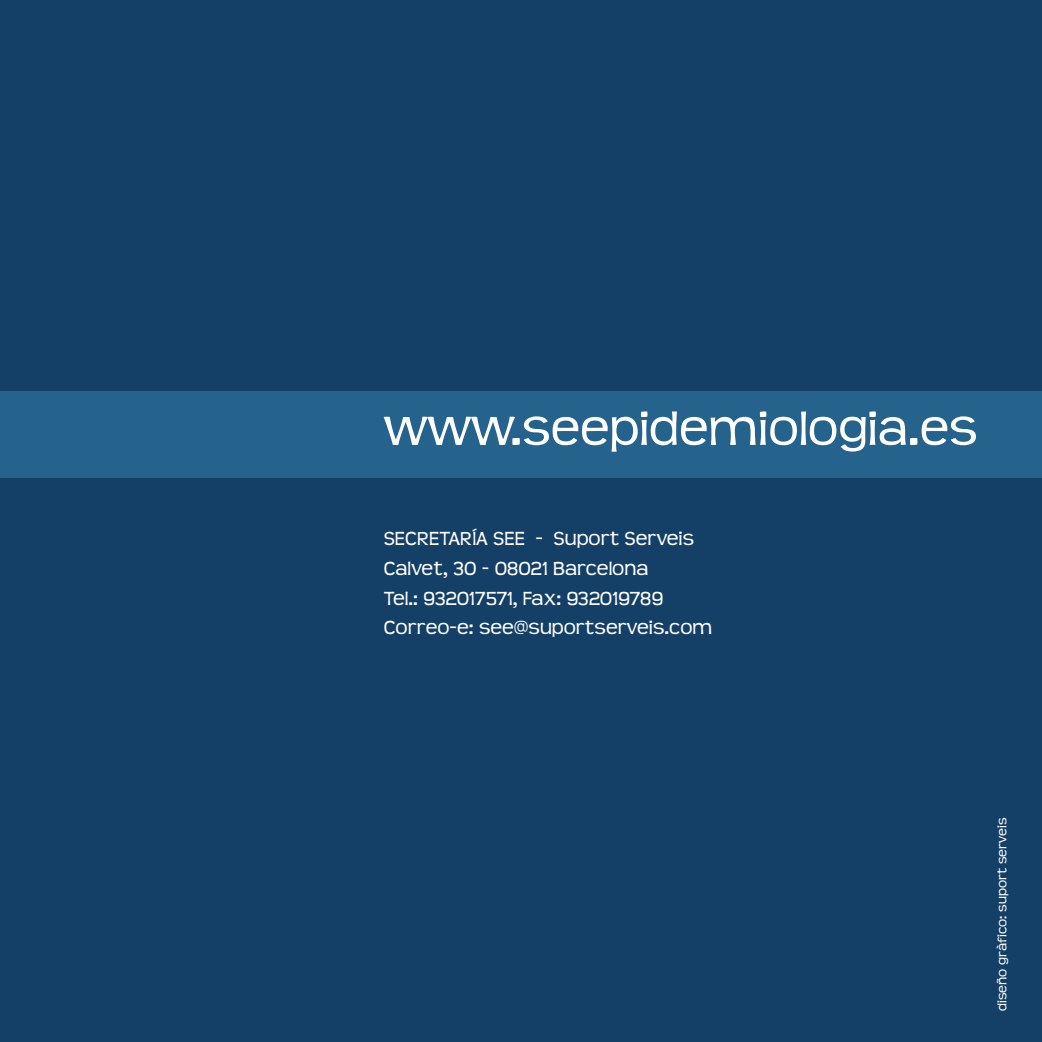
<style>
.page{position:relative;width:1042px;height:1042px;background:#143f66}
.page>*{position:absolute;margin:0;border:0;box-sizing:border-box;transform-origin:0 0}
.t1{font:52.5px "Teen";color:#fff}
.t2{font:21px/29.8px "Teen";color:#fff}
.t3{font:14px "Teen";color:#fff}
</style>
<div class="page">
<div style="left:0;top:391px;width:1042px;height:86px;background:#25638d"></div>
<h1 class="t1" style="left:384px;top:400px;width:595px">www.seepidemiologia.es</h1>
<p class="t2" style="left:384px;top:524px;width:330px">SECRETARÍA SEE - Suport Serveis<br>Calvet, 30 - 08021 Barcelona<br>Tel.: 932017571, Fax: 932019789<br>Correo-e: see@suportserveis.com</p>
<p class="t3" style="left:994px;top:1011px;width:195px;rotate:-90deg">diseño gràfico: suport serveis</p>
</div>
